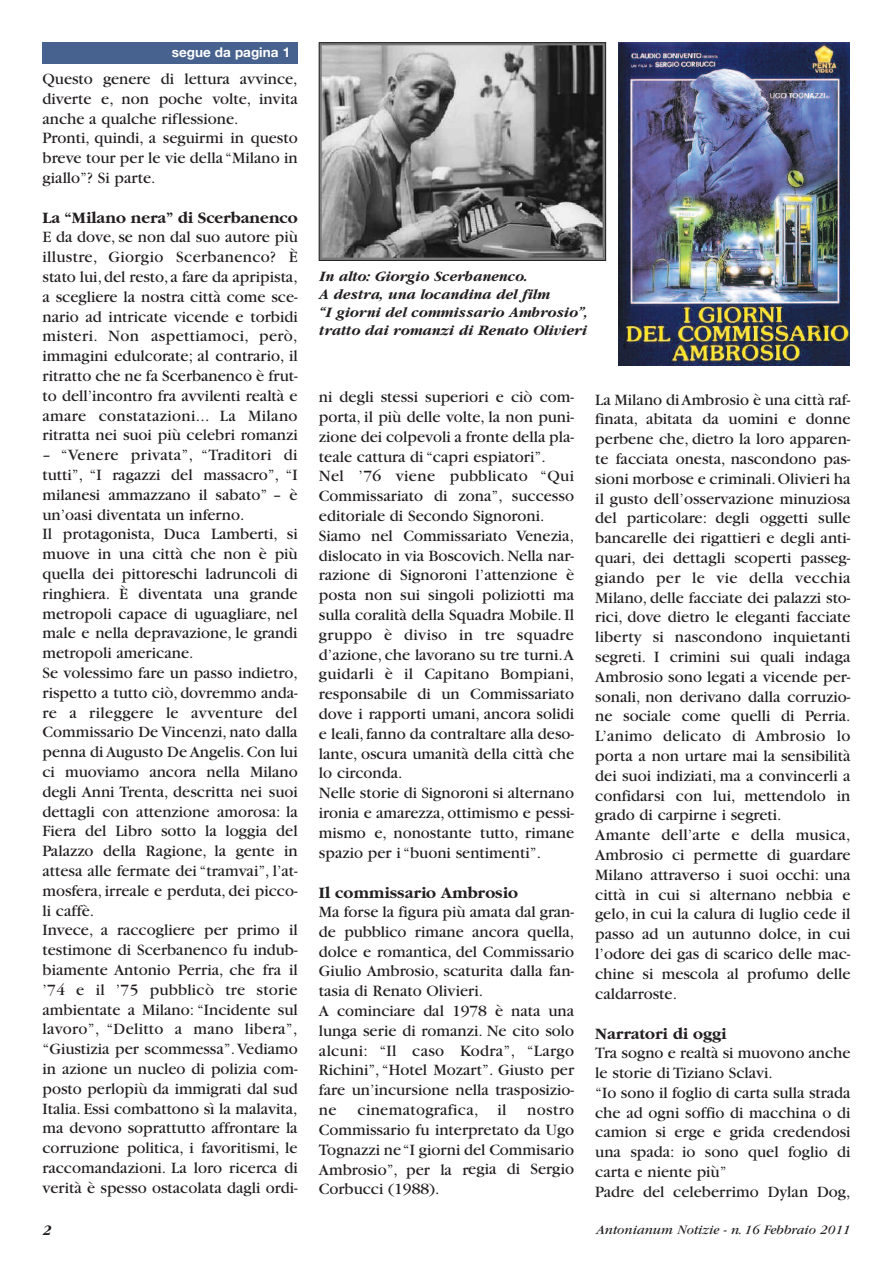
<style>
.page{position:relative;width:893px;height:1263px;background:#fff}
.page>*{position:absolute;margin:0;border:0;box-sizing:border-box;transform-origin:0 0}
.t1{font:16.5px/19.8px "Garamond";color:#231f20}
.t2{font:700 16.5px "Garamond";color:#231f20}
.t3{font:16.5px "Garamond";letter-spacing:.02em;color:#231f20}
.t4{font:italic 700 15px/18px "Garamond";color:#231f20}
.t5{font:italic 13.5px "Garamond";color:#231f20}
.t6{font:700 13.5px "Helvetica Neue";color:#fff}
</style>
<div class="page">
<img style="left:321px;top:45px;width:283px;height:214px">
<div style="left:319px;top:43px;width:287px;height:218px;border:1px solid #231f20"></div>
<div style="left:43px;top:43px;width:255px;height:21px;background:#47628e"></div>
<img style="left:618px;top:43px;width:232px;height:323px">
<p class="t6" style="left:172px;top:47px;width:120px">segue da pagina 1</p>
<p class="t1" style="left:43px;top:70px;width:257px">Questo genere di lettura avvince, diverte e, non poche volte, invita anche a qualche riflessione.<br>Pronti, quindi, a seguirmi in questo breve tour per le vie della “Milano in giallo”? Si parte.</p>
<p class="t2" style="left:43px;top:208px;width:257px">La “Milano nera” di Scerbanenco</p>
<p class="t1" style="left:43px;top:229px;width:257px;text-align:justify">E da dove, se non dal suo autore più illustre, Giorgio Scerbanenco? È stato lui,del resto,a fare da apripista, a scegliere la nostra città come sce&shy;nario ad intricate vicende e torbidi misteri. Non aspettiamoci, però, immagini edulcorate; al contrario, il ritratto che ne fa Scerbanenco è frut&shy;to dell’incontro fra avvilenti realtà e amare constatazioni... La Milano ritratta nei suoi più celebri romanzi</p>
<p class="t1" style="left:43px;top:447px;width:257px">– “Venere privata”, “Traditori di tutti”, “I ragazzi del massacro”, “I milanesi ammazzano il sabato” – è un’oasi diventata un inferno.<br>Il protagonista, Duca Lamberti, si muove in una città che non è più quella dei pittoreschi ladruncoli di ringhiera. È diventata una grande metropoli capace di uguagliare, nel male e nella depravazione, le grandi metropoli americane.<br>Se volessimo fare un passo indietro, rispetto a tutto ciò, dovremmo anda&shy;re a rileggere le avventure del Commissario De Vincenzi, nato dalla penna di Augusto De Angelis. Con lui ci muoviamo ancora nella Milano degli Anni Trenta, descritta nei suoi dettagli con attenzione amorosa: la Fiera del Libro sotto la loggia del Palazzo della Ragione, la gente in attesa alle fermate dei “tramvai”, l’at&shy;mosfera, irreale e perduta, dei picco&shy;li caffè.<br>Invece, a raccogliere per primo il testimone di Scerbanenco fu indub&shy;biamente Antonio Perria, che fra il ’74 e il ’75 pubblicò tre storie ambientate a Milano: “Incidente sul lavoro”, “Delitto a mano libera”, “Giustizia per scommessa”.Vediamo in azione un nucleo di polizia com&shy;posto perlopiù da immigrati dal sud Italia. Essi combattono sì la malavita, ma devono soprattutto affrontare la corruzione politica, i favoritismi, le raccomandazioni. La loro ricerca di verità è spesso ostacolata dagli ordi-</p>
<p class="t4" style="left:319px;top:267px;width:270px">In alto: Giorgio Scerbanenco.<br>A destra, una locandina del film<br>“I giorni del commissario Ambrosio”, tratto dai romanzi di Renato Olivieri</p>
<p class="t1" style="left:319px;top:389px;width:257px">ni degli stessi superiori e ciò com&shy;porta, il più delle volte, la non puni&shy;zione dei colpevoli a fronte della pla&shy;teale cattura di “capri espiatori”.<br>Nel ’76 viene pubblicato “Qui Commissariato di zona”, successo editoriale di Secondo Signoroni.<br>Siamo nel Commissariato Venezia, dislocato in via Boscovich. Nella nar&shy;razione di Signoroni l’attenzione è posta non sui singoli poliziotti ma sulla coralità della Squadra Mobile. Il gruppo è diviso in tre squadre d’azione, che lavorano su tre turni.A guidarli è il Capitano Bompiani, responsabile di un Commissariato dove i rapporti umani, ancora solidi e leali,fanno da contraltare alla deso&shy;lante, oscura umanità della città che lo circonda.<br>Nelle storie di Signoroni si alternano ironia e amarezza, ottimismo e pessi&shy;mismo e, nonostante tutto, rimane spazio per i “buoni sentimenti”.</p>
<p class="t2" style="left:319px;top:882px;width:201px">Il commissario Ambrosio</p>
<p class="t1" style="left:319px;top:903px;width:257px">Ma forse la figura più amata dal gran&shy;de pubblico rimane ancora quella, dolce e romantica, del Commissario<br>Giulio Ambrosio, scaturita dalla fan&shy;tasia di Renato Olivieri.<br>A cominciare dal 1978 è nata una lunga serie di romanzi. Ne cito solo alcuni: “Il caso Kodra”, “Largo<br>Richini”, “Hotel Mozart”. Giusto per fare un’incursione nella trasposizio&shy;ne</p>
<p class="t3" style="left:357px;top:1104px;width:150px">cinematografica, il</p>
<p class="t1" style="left:319px;top:1101px;width:257px;text-align:justify;text-indent:208px">nostro Commissario fu interpretato da Ugo Tognazzi ne “I giorni del Commisario Ambrosio”, per la regia di Sergio Corbucci (1988).</p>
<p class="t1" style="left:595px;top:391px;width:257px">La Milano di Ambrosio è una città raf&shy;finata, abitata da uomini e donne perbene che, dietro la loro apparen&shy;te facciata onesta, nascondono pas&shy;sioni morbose e criminali.Olivieri ha il gusto dell’osservazione minuziosa del particolare: degli oggetti sulle bancarelle dei rigattieri e degli anti&shy;quari, dei dettagli scoperti passeg&shy;giando per le vie della vecchia Milano, delle facciate dei palazzi sto&shy;rici, dove dietro le eleganti facciate liberty si nascondono inquietanti segreti. I crimini sui quali indaga Ambrosio sono legati a vicende per&shy;sonali, non derivano dalla corruzio&shy;ne sociale come quelli di Perria.<br>L’animo delicato di Ambrosio lo porta a non urtare mai la sensibilità dei suoi indiziati, ma a convincerli a confidarsi con lui, mettendolo in grado di carpirne i segreti.<br>Amante dell’arte e della musica, Ambrosio ci permette di guardare Milano attraverso i suoi occhi: una città in cui si alternano nebbia e gelo, in cui la calura di luglio cede il passo ad un autunno dolce, in cui l’odore dei gas di scarico delle mac&shy;chine si mescola al profumo delle caldarroste.</p>
<p class="t2" style="left:595px;top:1024px;width:132px">Narratori di oggi</p>
<p class="t1" style="left:595px;top:1044px;width:257px">Tra sogno e realtà si muovono anche le storie di Tiziano Sclavi.<br>“Io sono il foglio di carta sulla strada che ad ogni soffio di macchina o di camion si erge e grida credendosi una spada: io sono quel foglio di carta e niente più”<br>Padre del celeberrimo Dylan Dog,</p>
<p class="t4" style="left:43px;top:1221px;width:10px">2</p>
<p class="t5" style="left:596px;top:1225px;width:256px">Antonianum Notizie - n. 16 Febbraio 2011</p>
</div>
